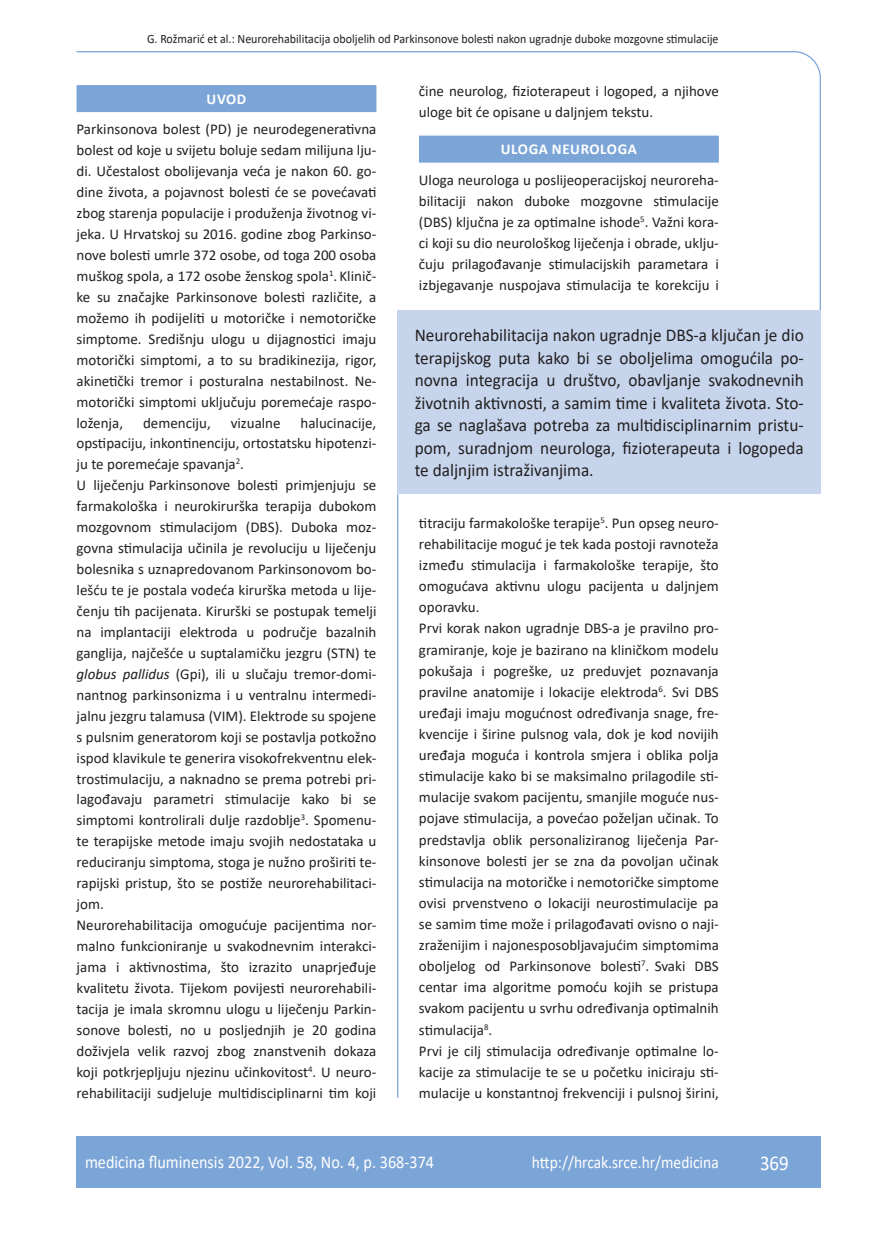
<style>
.page{position:relative;width:872px;height:1234px;background:#fff}
.page>*{position:absolute;margin:0;border:0;box-sizing:border-box;transform-origin:0 0}
.t1{font:21px "Calibri";color:#fff;scale:.9 1}
.t2{font:18px/22.5px "Calibri";color:#231f20;text-align:justify;scale:.96 1}
.t3{font:18px "Calibri";color:#fff;scale:.9 1}
.t4{font:17.25px "Calibri";color:#fff;scale:.9 1}
.t5{font:15px/21px "Calibri";color:#231f20}
.t6{font:700 15px "Calibri";letter-spacing:.04em;color:#fff}
.t7{font:12.75px "Calibri";color:#231f20;scale:.94 1}
.s1{font-style:italic}
</style>
<div class="page">
<svg style="left:76px;top:51px;width:745px;height:261px"></svg>
<hr style="left:397px;top:494px;width:1px;height:603px;background:#7ca5d7">
<div style="left:77px;top:1135px;width:744px;height:51px;background:#7ca5d7"></div>
<div style="left:77px;top:85px;width:299px;height:27px;background:#7ca5d7"></div>
<div style="left:419px;top:136px;width:300px;height:27px;background:#7ca5d7"></div>
<div style="left:398px;top:310px;width:423px;height:184px;background:#c6d5ec"></div>
<p class="t7" style="left:147px;top:29px;width:609px">G. Rožmarić et al.: Neurorehabilitacija oboljelih od Parkinsonove bolesti nakon ugradnje duboke mozgovne stimulacije</p>
<p class="t6" style="left:207px;top:88px;width:41px">UVOD</p>
<p class="t5" style="left:77px;top:118px;width:301px;text-align:justify">Parkinsonova bolest (PD) je neurodegenerativna bolest od koje u svijetu boluje sedam milijuna lju&shy;di. Učestalost obolijevanja veća je nakon 60. go&shy;dine života, a pojavnost bolesti će se povećavati zbog starenja populacije i produženja životnog vi&shy;jeka. U Hrvatskoj su 2016. godine zbog Parkinso&shy;nove bolesti umrle 372 osobe, od toga 200 osoba muškog spola, a 172 osobe ženskog spola<sup>1</sup>. Klinič&shy;ke su značajke Parkinsonove bolesti različite, a možemo ih podijeliti u motoričke i nemotoričke simptome. Središnju ulogu u dijagnostici imaju motorički simptomi, a to su bradikinezija, rigor, akinetički tremor i posturalna nestabilnost. Ne&shy;motorički simptomi uključuju poremećaje raspo&shy;loženja,</p>
<p class="t5" style="left:77px;top:411px;width:301px;text-indent:224px">halucinacije, opstipaciju, inkontinenciju, ortostatsku hipotenzi&shy;ju te poremećaje spavanja<sup>2</sup>.<br>U liječenju Parkinsonove bolesti primjenjuju se farmakološka i neurokirurška terapija dubokom mozgovnom stimulacijom (DBS). Duboka moz&shy;govna stimulacija učinila je revoluciju u liječenju bolesnika s uznapredovanom Parkinsonovom bo&shy;lešću te je postala vodeća kirurška metoda u lije&shy;čenju tih pacijenata. Kirurški se postupak temelji na implantaciji elektroda u područje bazalnih ganglija, najčešće u suptalamičku jezgru (STN) te <span class="s1">globus pallidus</span> (Gpi), ili u slučaju tremor-domi&shy;nantnog parkinsonizma i u ventralnu intermedi&shy;jalnu jezgru talamusa (VIM). Elektrode su spojene s pulsnim generatorom koji se postavlja potkožno ispod klavikule te generira visokofrekventnu elek&shy;trostimulaciju, a naknadno se prema potrebi pri&shy;lagođavaju parametri stimulacije kako bi se simptomi kontrolirali dulje razdoblje<sup>3</sup>. Spomenu&shy;te terapijske metode imaju svojih nedostataka u reduciranju simptoma, stoga je nužno proširiti te&shy;rapijski pristup, što se postiže neurorehabilitaci&shy;jom.<br>Neurorehabilitacija omogućuje pacijentima nor&shy;malno funkcioniranje u svakodnevnim interakci&shy;jama i aktivnostima, što izrazito unaprjeđuje kvalitetu života. Tijekom povijesti neurorehabili&shy;tacija je imala skromnu ulogu u liječenju Parkin&shy;sonove bolesti, no u posljednjih je 20 godina doživjela velik razvoj zbog znanstvenih dokaza koji potkrjepljuju njezinu učinkovitost<sup>4</sup>. U neuro&shy;rehabilitaciji sudjeluje multidisciplinarni tim koji</p>
<p class="t5" style="left:143px;top:411px;width:69px">demenciju,</p>
<p class="t5" style="left:231px;top:411px;width:51px">vizualne</p>
<p class="t5" style="left:419px;top:80px;width:301px">čine neurolog, fizioterapeut i logoped, a njihove uloge bit će opisane u daljnjem tekstu.</p>
<p class="t6" style="left:501px;top:139px;width:137px">ULOGA NEUROLOGA</p>
<p class="t5" style="left:419px;top:169px;width:301px;text-align:justify">Uloga neurologa u poslijeoperacijskoj neuroreha&shy;bilitaciji nakon duboke mozgovne stimulacije (DBS) ključna je za optimalne ishode<sup>5</sup>. Važni kora&shy;ci koji su dio neurološkog liječenja i obrade, uklju&shy;čuju prilagođavanje stimulacijskih parametara i izbjegavanje nuspojava stimulacija te korekciju i</p>
<p class="t2" style="left:415px;top:323px;width:407px">Neurorehabilitacija nakon ugradnje DBS-a ključan je dio terapijskog puta kako bi se oboljelima omogućila po&shy;novna integracija u društvo, obavljanje svakodnevnih životnih aktivnosti, a samim time i kvaliteta života. Sto&shy;ga se naglašava potreba za multidisciplinarnim pristu&shy;pom, suradnjom neurologa, fizioterapeuta i logopeda te daljnjim istraživanjima.</p>
<p class="t5" style="left:419px;top:512px;width:301px">titraciju farmakološke terapije<sup>5</sup>. Pun opseg neuro&shy;rehabilitacije moguć je tek kada postoji ravnoteža između stimulacija i farmakološke terapije, što omogućava aktivnu ulogu pacijenta u daljnjem oporavku.<br>Prvi korak nakon ugradnje DBS-a je pravilno pro&shy;gramiranje, koje je bazirano na kliničkom modelu pokušaja i pogreške, uz preduvjet poznavanja pravilne anatomije i lokacije elektroda<sup>6</sup>. Svi DBS uređaji imaju mogućnost određivanja snage, fre&shy;kvencije i širine pulsnog vala, dok je kod novijih uređaja moguća i kontrola smjera i oblika polja stimulacije kako bi se maksimalno prilagodile sti&shy;mulacije svakom pacijentu, smanjile moguće nus&shy;pojave stimulacija, a povećao poželjan učinak. To predstavlja oblik personaliziranog liječenja Par&shy;kinsonove bolesti jer se zna da povoljan učinak stimulacija na motoričke i nemotoričke simptome ovisi prvenstveno o lokaciji neurostimulacije pa se samim time može i prilagođavati ovisno o naji&shy;zraženijim i najonesposobljavajućim simptomima oboljelog od Parkinsonove bolesti<sup>7</sup>. Svaki DBS centar ima algoritme pomoću kojih se pristupa svakom pacijentu u svrhu određivanja optimalnih stimulacija<sup>8</sup>.<br>Prvi je cilj stimulacija određivanje optimalne lo&shy;kacije za stimulacije te se u početku iniciraju sti&shy;mulacije u konstantnoj frekvenciji i pulsnoj širini,</p>
<p class="t3" style="left:85px;top:1149px;width:389px">medicina fluminensis 2022, Vol. 58, No. 4, p. 368-374</p>
<p class="t4" style="left:532px;top:1150px;width:209px">http://hrcak.srce.hr/medicina</p>
<h1 class="t1" style="left:760px;top:1147px;width:33px">369</h1>
</div>
